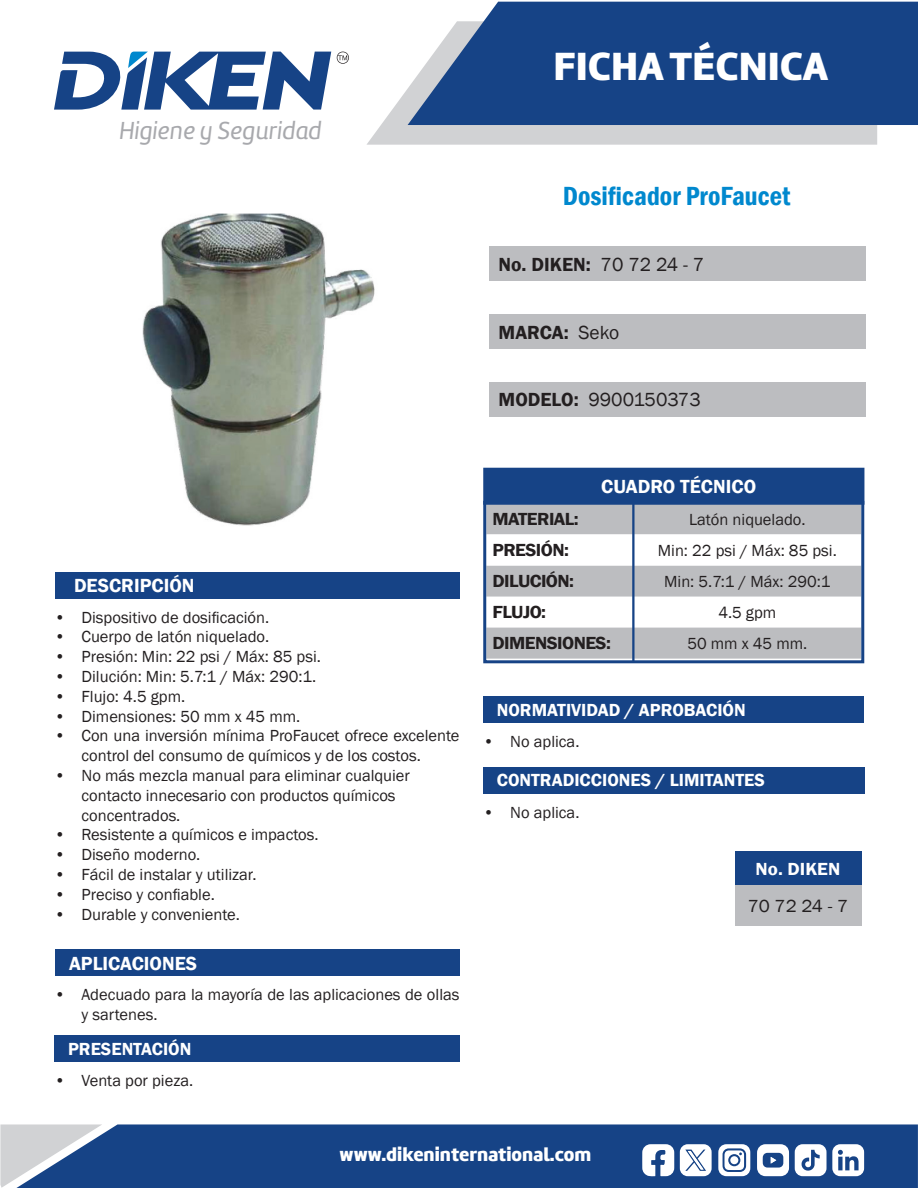
<style>
.page{position:relative;width:918px;height:1188px;background:#fff}
.page>*{position:absolute;margin:0;border:0;box-sizing:border-box;transform-origin:0 0}
.t1{font:40.8px "Amelia Basic Black";color:#fff}
.TÍTULO{font:600 condensed 27px "Franklin Gothic";color:#0088ce}
.t2{font:25.5px "Amelia Basic Italic";color:#a8a9ad}
.t3{font:600 19.5px "Franklin Gothic";color:#fff}
.t4{font:600 19.5px "Franklin Gothic";color:#231f20}
.t5{font:19.5px "Amelia Basic Black";color:#fff}
.t6{font:19.5px "Franklin Gothic";color:#231f20}
.t7{font:600 18px "Franklin Gothic";color:#fff}
.t8{font:600 18px "Franklin Gothic";letter-spacing:-.03em;color:#231f20;scale:1.05 1}
.t9{font:600 18px "Franklin Gothic";color:#fff;scale:1.05 1}
.t10{font:18px "Franklin Gothic";color:#231f20;scale:1.05 1}
.t11{font:16.5px/19.8px "Franklin Gothic";color:#231f20}
.s1{font-weight:400}
.s2{font-weight:600}
</style>
<div class="page">
<div style="left:102px;top:1124px;width:816px;height:64px;background:#164386"></div>
<svg style="left:0;top:1124px;width:102px;height:64px;background:#95a6be"></svg>
<svg style="left:367px;top:88px;width:510px;height:57px;background:#d5d6d8"></svg>
<svg style="left:408px;top:2px;width:510px;height:123px;background:#2b5490"></svg>
<svg style="left:54px;top:51px;width:277px;height:59px"></svg>
<svg style="left:337px;top:52px;width:12px;height:12px"></svg>
<svg style="left:680px;top:1144px;width:32px;height:32px"></svg>
<svg style="left:642px;top:1144px;width:32px;height:32px"></svg>
<svg style="left:718px;top:1144px;width:32px;height:32px"></svg>
<div style="left:730px;top:1156px;width:8px;height:8px;background:#fff;border-radius:50%"></div>
<svg style="left:757px;top:1144px;width:32px;height:32px"></svg>
<svg style="left:795px;top:1144px;width:69px;height:32px"></svg>
<svg style="left:487px;top:505px;width:373px;height:154px;fill:#bcbdc0"></svg>
<svg style="left:487px;top:534px;width:373px;height:32px"></svg>
<div style="left:483px;top:501px;width:381px;height:162px;border:3px solid #164386"></div>
<div style="left:489px;top:247px;width:376px;height:34px;background:#bcbdc0"></div>
<div style="left:489px;top:315px;width:376px;height:34px;background:#bcbdc0"></div>
<div style="left:489px;top:382px;width:376px;height:34px;background:#bcbdc0"></div>
<div style="left:55px;top:572px;width:405px;height:26px;background:#164386"></div>
<div style="left:55px;top:950px;width:405px;height:26px;background:#164386"></div>
<div style="left:55px;top:1035px;width:405px;height:27px;background:#164386"></div>
<div style="left:483px;top:767px;width:381px;height:26px;background:#164386"></div>
<div style="left:483px;top:696px;width:381px;height:27px;background:#164386"></div>
<div style="left:485px;top:469px;width:378px;height:34px;background:#164386"></div>
<div style="left:483px;top:468px;width:381px;height:37px;border:3px solid #164386"></div>
<hr style="left:632px;top:502px;width:3px;height:159px;background:#164386">
<div style="left:735px;top:851px;width:126px;height:35px;background:#164386"></div>
<div style="left:735px;top:886px;width:126px;height:40px;background:#bcbdc0"></div>
<img style="left:142px;top:213px;width:233px;height:313px">
<h3 class="t2" style="left:119px;top:116px;width:204px">Higiene y Seguridad</h3>
<h1 class="t1" style="left:553px;top:41px;width:276px">FICHA TÉCNICA</h1>
<p class="TÍTULO" style="left:563px;top:178px;width:229px">Dosificador ProFaucet</p>
<p class="t4" style="left:499px;top:252px;width:207px">No. DIKEN: <span class="s1">70 72 24 - 7</span></p>
<p class="t4" style="left:499px;top:320px;width:122px">MARCA: <span class="s1">Seko</span></p>
<p class="t6" style="left:499px;top:388px;width:204px"><span class="s2">MODELO:</span> 9900150373</p>
<p class="t3" style="left:74px;top:573px;width:122px">DESCRIPCIÓN</p>
<p class="t11" style="left:55px;top:608px;width:216px">• Dispositivo de dosificación.</p>
<p class="t11" style="left:55px;top:627px;width:216px">• Cuerpo de latón niquelado.</p>
<p class="t11" style="left:55px;top:647px;width:268px">• Presión: Min: 22 psi / Máx: 85 psi.</p>
<p class="t11" style="left:55px;top:667px;width:263px">• Dilución: Min: 5.7:1 / Máx: 290:1.</p>
<p class="t11" style="left:55px;top:687px;width:132px">• Flujo: 4.5 gpm.</p>
<p class="t11" style="left:55px;top:707px;width:247px">• Dimensiones: 50 mm x 45 mm.</p>
<p class="t11" style="left:82px;top:726px;width:380px;text-indent:-27px">• Con una inversión mínima ProFaucet ofrece excelente control del consumo de químicos y de los costos.</p>
<p class="t11" style="left:55px;top:766px;width:357px">• No más mezcla manual para eliminar cualquier</p>
<p class="t11" style="left:82px;top:786px;width:316px">contacto innecesario con productos químicos</p>
<p class="t11" style="left:82px;top:806px;width:100px">concentrados.</p>
<p class="t11" style="left:55px;top:825px;width:266px">• Resistente a químicos e impactos.</p>
<p class="t11" style="left:55px;top:845px;width:147px">• Diseño moderno.</p>
<p class="t11" style="left:55px;top:865px;width:204px">• Fácil de instalar y utilizar.</p>
<p class="t11" style="left:55px;top:885px;width:162px">• Preciso y confiable.</p>
<p class="t11" style="left:55px;top:905px;width:187px">• Durable y conveniente.</p>
<p class="t3" style="left:69px;top:951px;width:129px">APLICACIONES</p>
<p class="t11" style="left:82px;top:985px;width:380px;text-indent:-27px">• Adecuado para la mayoría de las aplicaciones de ollas y sartenes.</p>
<p class="t7" style="left:68px;top:1038px;width:125px">PRESENTACIÓN</p>
<p class="t11" style="left:55px;top:1071px;width:140px">• Venta por pieza.</p>
<p class="t3" style="left:601px;top:475px;width:156px">CUADRO TÉCNICO</p>
<p class="t8" style="left:493px;top:508px;width:84px">MATERIAL:</p>
<p class="t11" style="left:689px;top:510px;width:118px">Latón niquelado.</p>
<p class="t8" style="left:493px;top:539px;width:74px">PRESIÓN:</p>
<p class="t11" style="left:658px;top:541px;width:180px">Min: 22 psi / Máx: 85 psi.</p>
<p class="t8" style="left:493px;top:570px;width:79px">DILUCIÓN:</p>
<p class="t11" style="left:664px;top:572px;width:168px">Min: 5.7:1 / Máx: 290:1</p>
<p class="t8" style="left:493px;top:601px;width:52px">FLUJO:</p>
<p class="t11" style="left:718px;top:603px;width:59px">4.5 gpm</p>
<p class="t8" style="left:493px;top:632px;width:114px">DIMENSIONES:</p>
<p class="t11" style="left:687px;top:634px;width:122px">50 mm x 45 mm.</p>
<p class="t7" style="left:497px;top:699px;width:251px">NORMATIVIDAD / APROBACIÓN</p>
<p class="t11" style="left:483px;top:732px;width:98px">• No aplica.</p>
<p class="t7" style="left:497px;top:769px;width:270px">CONTRADICCIONES / LIMITANTES</p>
<p class="t11" style="left:483px;top:803px;width:98px">• No aplica.</p>
<p class="t9" style="left:756px;top:858px;width:82px">No. DIKEN</p>
<p class="t10" style="left:748px;top:895px;width:97px">70 72 24 - 7</p>
<p class="t5" style="left:340px;top:1143px;width:253px">www.dikeninternational.com</p>
</div>
